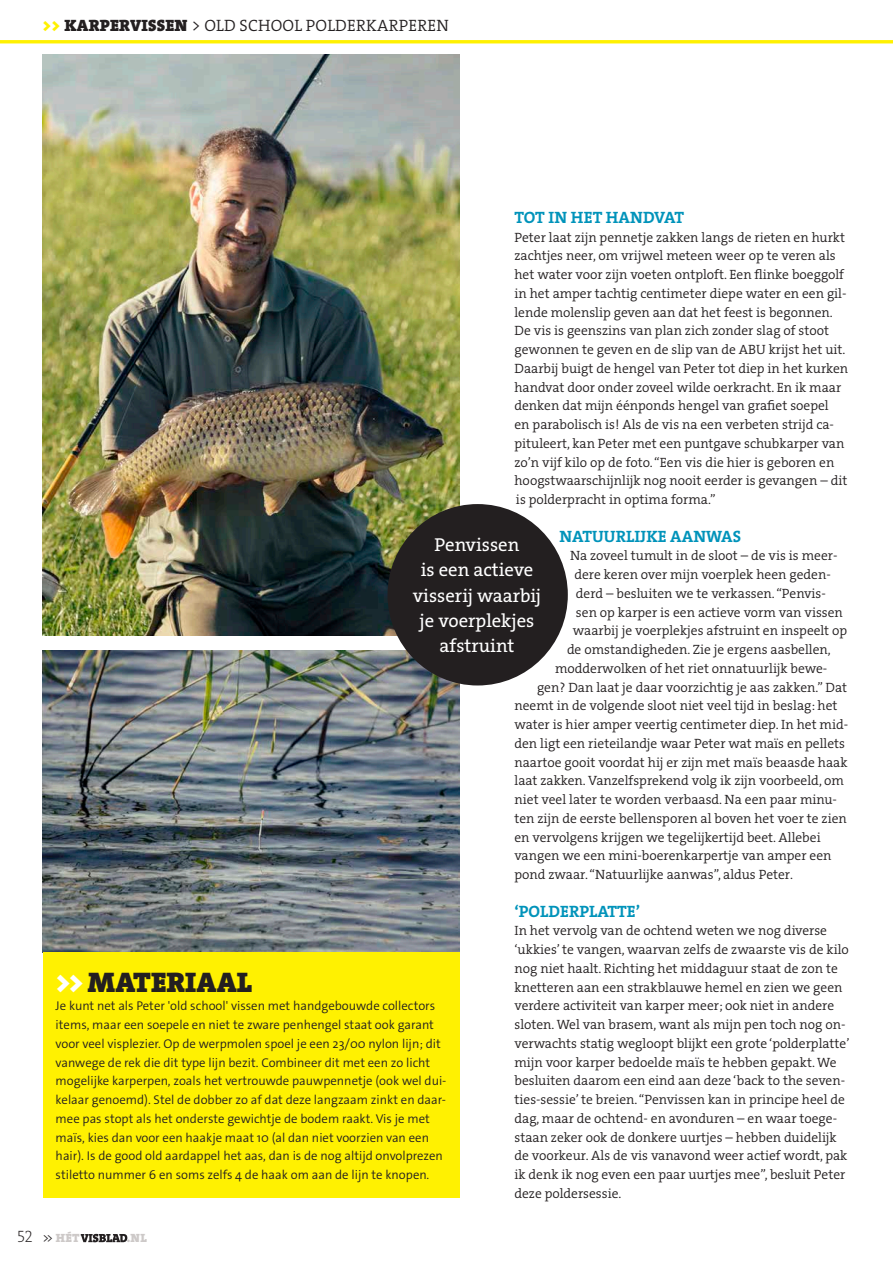
<style>
.page{position:relative;width:893px;height:1263px;background:#fff}
.page>*{position:absolute;margin:0;border:0;box-sizing:border-box;transform-origin:0 0}
.t1{font:28.5px "The Serif HP9 Blk";color:#231f20}
.t2{font:18.75px/25.3px "The Serif HP5 Plain";color:#fff;text-align:center}
.t3{font:16.5px "The Serif HP7 Bld";color:#0093ba}
.t4{font:16.5px "The Serif HP4 Se Lig";letter-spacing:.015em;color:#231f20}
.t5{font:13.5px/18.8px "The Serif HP4 Se Lig";color:#231f20}
.t6{font:300 12.75px/18.8px "The Sans Os F";color:#231f20}
.t7{font:12px "The Serif HP9 Blk";color:#cdc9c8}
.s1{font-family:"The Serif HP9 Blk";color:#fff101}
.s2{font-family:"The Serif HP9 Blk"}
.s3{color:#fff}
.s4{font-family:"The Serif HP2 Ex Lig";font-size:16.5px;color:#231f20}
.s5{font-family:"The Sans Os F";font-weight:300;color:#231f20}
</style>
<div class="page">
<hr style="left:0;top:40px;width:893px;height:3px;background:#fff101">
<img style="left:43px;top:650px;width:416px;height:302px">
<img style="left:43px;top:54px;width:416px;height:581px">
<svg style="left:81px;top:1234px;width:46px;height:8px"></svg>
<div style="left:43px;top:952px;width:416px;height:246px;background:#fff101"></div>
<div style="left:387px;top:504px;width:181px;height:181px;background:#231f20;border-radius:50%"></div>
<p class="t4" style="left:43px;top:15px;width:408px"><span class="s1">&gt;&gt;</span> <span class="s2">KARPERVISSEN</span> &gt; OLD SCHOOL POLDERKARPEREN</p>
<p class="t3" style="left:514px;top:206px;width:171px">TOT IN HET HANDVAT</p>
<p class="t5" style="left:514px;top:228px;width:335px">Peter laat zijn pennetje zakken langs de rieten en hurkt zachtjes neer, om vrijwel meteen weer op te veren als het water voor zijn voeten ontploft. Een flinke boeggolf in het amper tachtig centimeter diepe water en een gil&shy;lende molenslip geven aan dat het feest is begonnen.<br>De vis is geenszins van plan zich zonder slag of stoot gewonnen te geven en de slip van de ABU krijst het uit.<br>Daarbij buigt de hengel van Peter tot diep in het kurken handvat door onder zoveel wilde oerkracht. En ik maar denken dat mijn éénponds hengel van grafiet soepel<br>en parabolisch is! Als de vis na een verbeten strijd ca&shy;pituleert, kan Peter met een puntgave schubkarper van zo’n vijf kilo op de foto. “Een vis die hier is geboren en hoogstwaarschijnlijk nog nooit eerder is gevangen – dit is polderpracht in optima forma.”</p>
<p class="t3" style="left:559px;top:525px;width:183px">NATUURLIJKE AANWAS</p>
<p class="t5" style="left:570px;top:546px;width:269px">Na zoveel tumult in de sloot – de vis is meer-</p>
<p class="t5" style="left:574px;top:565px;width:258px">dere keren over mijn voerplek heen geden-</p>
<p class="t5" style="left:576px;top:584px;width:251px">derd – besluiten we te verkassen. “Penvis-</p>
<p class="t5" style="left:576px;top:603px;width:268px">sen op karper is een actieve vorm van vissen</p>
<p class="t5" style="left:573px;top:621px;width:276px">waarbij je voerplekjes afstruint en inspeelt op</p>
<p class="t5" style="left:567px;top:640px;width:265px">de omstandigheden. Zie je ergens aasbellen,</p>
<p class="t5" style="left:555px;top:659px;width:274px">modderwolken of het riet onnatuurlijk bewe-</p>
<p class="t5" style="left:537px;top:678px;width:311px">gen? Dan laat je daar voorzichtig je aas zakken.” Dat</p>
<p class="t5" style="left:514px;top:696px;width:324px">neemt in de volgende sloot niet veel tijd in beslag: het</p>
<p class="t5" style="left:514px;top:715px;width:335px">water is hier amper veertig centimeter diep. In het mid-</p>
<p class="t5" style="left:514px;top:734px;width:332px">den ligt een rieteilandje waar Peter wat maïs en pellets</p>
<p class="t5" style="left:514px;top:753px;width:335px">naartoe gooit voordat hij er zijn met maïs beaasde haak</p>
<p class="t5" style="left:514px;top:771px;width:331px">laat zakken. Vanzelfsprekend volg ik zijn voorbeeld, om</p>
<p class="t5" style="left:514px;top:790px;width:324px">niet veel later te worden verbaasd. Na een paar minu-</p>
<p class="t5" style="left:514px;top:809px;width:334px">ten zijn de eerste bellensporen al boven het voer te zien</p>
<p class="t5" style="left:514px;top:828px;width:308px">en vervolgens krijgen we tegelijkertijd beet. Allebei</p>
<p class="t5" style="left:514px;top:846px;width:318px">vangen we een mini-boerenkarpertje van amper een</p>
<p class="t5" style="left:514px;top:865px;width:280px">pond zwaar. “Natuurlijke aanwas”, aldus Peter.</p>
<p class="t3" style="left:514px;top:900px;width:127px">‘POLDERPLATTE’</p>
<p class="t5" style="left:514px;top:921px;width:336px">In het vervolg van de ochtend weten we nog diverse ‘ukkies’ te vangen, waarvan zelfs de zwaarste vis de kilo nog niet haalt. Richting het middaguur staat de zon te knetteren aan een strakblauwe hemel en zien we geen verdere activiteit van karper meer; ook niet in andere sloten. Wel van brasem, want als mijn pen toch nog on&shy;verwachts statig wegloopt blijkt een grote ‘polderplatte’ mijn voor karper bedoelde maïs te hebben gepakt. We besluiten daarom een eind aan deze ‘back to the seven&shy;ties-sessie’ te breien. “Penvissen kan in principe heel de dag, maar de ochtend- en avonduren – en waar toege&shy;staan zeker ook de donkere uurtjes – hebben duidelijk de voorkeur. Als de vis vanavond weer actief wordt, pak ik denk ik nog even een paar uurtjes mee”, besluit Peter deze poldersessie.</p>
<h2 class="t2" style="left:413px;top:532px;width:130px">Penvissen<br>is een actieve visserij waarbij je voerplekjes afstruint</h2>
<h1 class="t1" style="left:56px;top:962px;width:198px"><span class="s3">&gt;&gt;</span> MATERIAAL</h1>
<p class="t6" style="left:56px;top:997px;width:392px">Je kunt net als Peter 'old school' vissen met handgebouwde collectors items, maar een soepele en niet te zware penhengel staat ook garant voor veel visplezier. Op de werpmolen spoel je een 23/00 nylon lijn; dit vanwege de rek die dit type lijn bezit. Combineer dit met een zo licht mogelijke karperpen, zoals het vertrouwde pauwpennetje (ook wel dui&shy;kelaar genoemd). Stel de dobber zo af dat deze langzaam zinkt en daar&shy;mee pas stopt als het onderste gewichtje de bodem raakt. Vis je met maïs, kies dan voor een haakje maat 10 (al dan niet voorzien van een hair). Is de good old aardappel het aas, dan is de nog altijd onvolprezen stiletto nummer 6 en soms zelfs 4 de haak om aan de lijn te knopen.</p>
<p class="t7" style="left:17px;top:1230px;width:64px"><span class="s4">52</span> <span class="s5">&gt;&gt;</span> HÉT</p>
<p class="t7" style="left:127px;top:1230px;width:21px">.NL</p>
</div>
